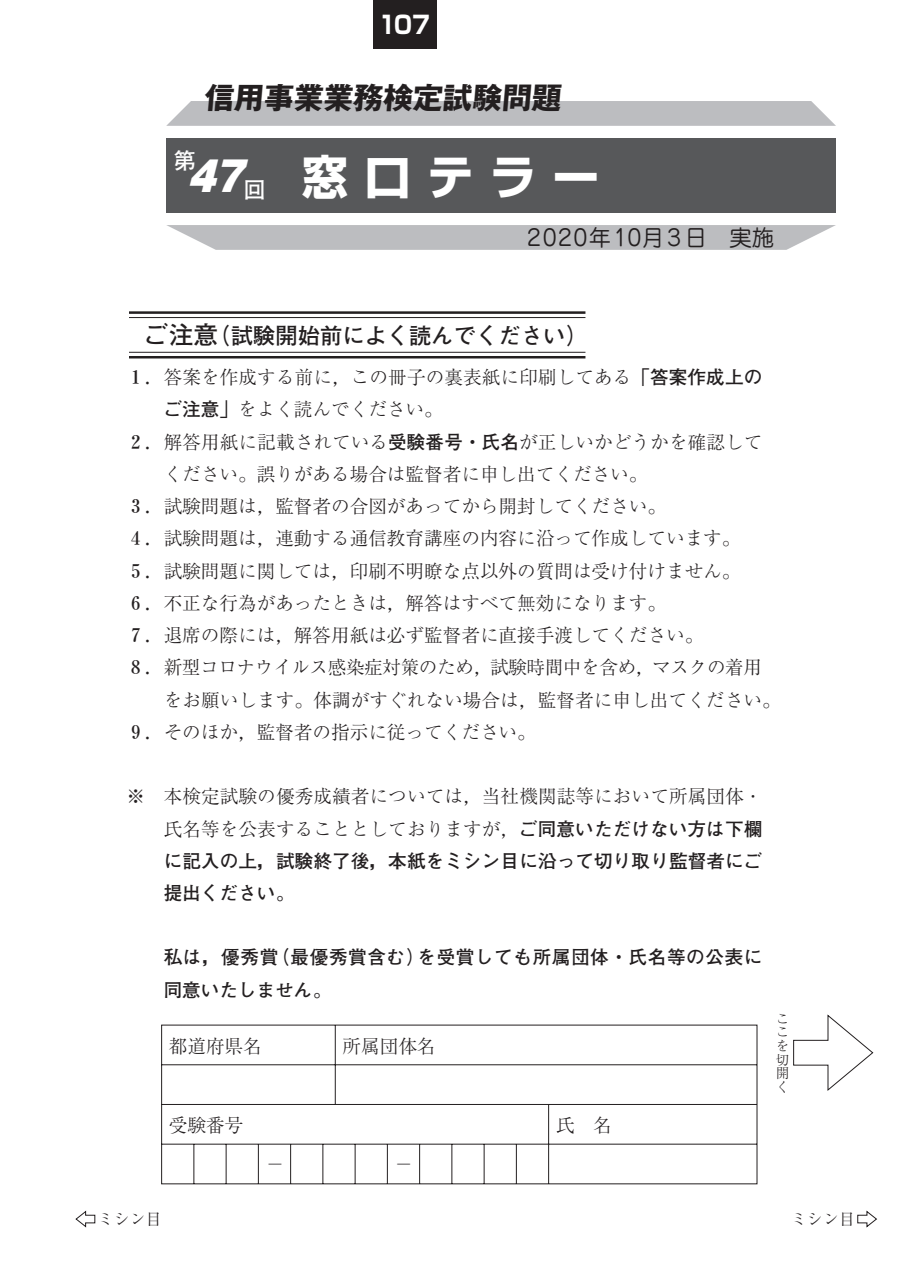
<style>
.page{position:relative;width:903px;height:1275px;background:#fff}
.page>*{position:absolute;margin:0;border:0;box-sizing:border-box;transform-origin:0 0}
.t1{font:47.07px "Shin Go Bold 83 pv RKSJ H";letter-spacing:.335em;color:#fff}
.t2{font:italic 39.73px "Gothic MB101 Ult 83 pv RKSJ H";color:#fff;scale:.93 1}
.t3{font:29.75px "Gothic MB101 Bold 83 pv RKSJ H";color:#231f20}
.t4{font:24.5px "Shin Go Bold 83 pv RKSJ H";color:#fff;scale:.9 1}
.t5{font:22.4px "Futo Go B101 Bold 83 pv RKSJ H";color:#231f20}
.t6{font:22.4px "Jun 201 regular 83 pv RKSJ H";letter-spacing:.06em;color:#231f20}
.t7{font:22.4px "Futo Go B101 Bold 83 pv RKSJ H";color:#fff}
.t8{font:18.55px/32.2px "Ryumin Light 83 pv RKSJ H";color:#231f20}
.t9{font:18.55px/32.2px "Futo Go B101 Bold 83 pv RKSJ H";letter-spacing:.005em;color:#231f20;text-align:justify}
.t10{font:18.55px/32.2px "Futo Go B101 Bold 83 pv RKSJ H";letter-spacing:.03em;color:#231f20}
.t11{font:18.55px/32.2px "Ryumin Bold 83 pv RKSJ H";color:#231f20;text-align:justify}
.t12{font:16.1px "Ryumin Light 83 pv RKSJ H";color:#231f20}
.t13{font:13.65px/13.7px "Ryumin Light 83 pv RKSJ H";color:#231f20;text-align:justify}
.s1{font-size:24.85px}
.s2{font-family:"Futo Go B101 Bold 83 pv RKSJ H"}
.s3{font-family:"Ryumin Light 83 pv RKSJ H"}
</style>
<div class="page">
<div style="left:166px;top:138px;width:670px;height:75px;background:#57585a"></div>
<svg style="left:166px;top:225px;width:670px;height:25px;background:#c1c2c5"></svg>
<svg style="left:166px;top:101px;width:670px;height:25px;background:#bebfc2"></svg>
<hr style="left:129px;top:356px;width:456px;height:2px;background:#231f20">
<hr style="left:129px;top:352px;width:456px;height:1px;background:#231f20">
<hr style="left:129px;top:311px;width:456px;height:3px;background:#231f20">
<hr style="left:129px;top:317px;width:456px;height:1px;background:#231f20">
<svg style="left:793px;top:1014px;width:81px;height:77px"></svg>
<svg style="left:161px;top:1025px;width:596px;height:159px"></svg>
<svg style="left:75px;top:1210px;width:20px;height:18px"></svg>
<svg style="left:857px;top:1210px;width:20px;height:18px"></svg>
<div style="left:374px;top:0;width:63px;height:49px;background:#231f20"></div>
<p class="t4" style="left:378px;top:9px;width:59px">107</p>
<p class="t3" style="left:204px;top:76px;width:362px">信用事業業務検定試験問題</p>
<p class="t7" style="left:173px;top:147px;width:24px">第</p>
<p class="t2" style="left:187px;top:146px;width:74px">47</p>
<p class="t7" style="left:243px;top:177px;width:24px">回</p>
<p class="t1" style="left:301px;top:145px;width:300px">窓口テラー</p>
<p class="t6" style="left:527px;top:223px;width:248px">2020年10月3日　実施</p>
<p class="t5" style="left:144px;top:322px;width:445px"><span class="s1">ご注意</span>（試験開始前によく読んでください）</p>
<p class="t11" style="left:126px;top:360px;width:25px">１.</p>
<p class="t11" style="left:126px;top:425px;width:25px">２.</p>
<p class="t11" style="left:126px;top:489px;width:25px">３.<br>４.<br>５.<br>６.<br>７.<br>８.</p>
<p class="t11" style="left:126px;top:715px;width:25px">９.</p>
<p class="t8" style="left:164px;top:363px;width:618px">答案を作成する前に，この冊子の裏表紙に印刷してある<span class="s2">「答案作成上のご注意」</span>をよく読んでください。<br>解答用紙に記載されている<span class="s2">受験番号・氏名</span>が正しいかどうかを確認してください。誤りがある場合は監督者に申し出てください。<br>試験問題は，監督者の合図があってから開封してください。<br>試験問題は，連動する通信教育講座の内容に沿って作成しています。<br>試験問題に関しては，印刷不明瞭な点以外の質問は受け付けません。<br>不正な行為があったときは，解答はすべて無効になります。<br>退席の際には，解答用紙は必ず監督者に直接手渡してください。<br>新型コロナウイルス感染症対策のため，試験時間中を含め，マスクの着用をお願いします。体調がすぐれない場合は，監督者に申し出てください。そのほか，監督者の指示に従ってください。</p>
<p class="t8" style="left:126px;top:782px;width:20px">※</p>
<p class="t9" style="left:164px;top:780px;width:600px"><span class="s3">本検定試験の優秀成績者については，当社機関誌等において所属団体・氏名等を公表することとしておりますが，</span>ご同意いただけない方は下欄に記入の上，試験終了後，本紙をミシン目に沿って切り取り監督者にご提出ください。</p>
<p class="t10" style="left:164px;top:942px;width:600px">私は，優秀賞（最優秀賞含む）を受賞しても所属団体・氏名等の公表に同意いたしません。</p>
<p class="t8" style="left:169px;top:1031px;width:95px">都道府県名</p>
<p class="t8" style="left:342px;top:1031px;width:95px">所属団体名</p>
<p class="t8" style="left:169px;top:1110px;width:76px">受験番号</p>
<p class="t8" style="left:266px;top:1149px;width:20px">－</p>
<p class="t8" style="left:394px;top:1149px;width:20px">－</p>
<p class="t8" style="left:556px;top:1110px;width:57px">氏　名</p>
<p class="t13" style="left:776px;top:1013px;width:15px">ここを切開く</p>
<p class="t12" style="left:98px;top:1210px;width:66px">ミシン目</p>
<p class="t12" style="left:791px;top:1210px;width:66px">ミシン目</p>
</div>
